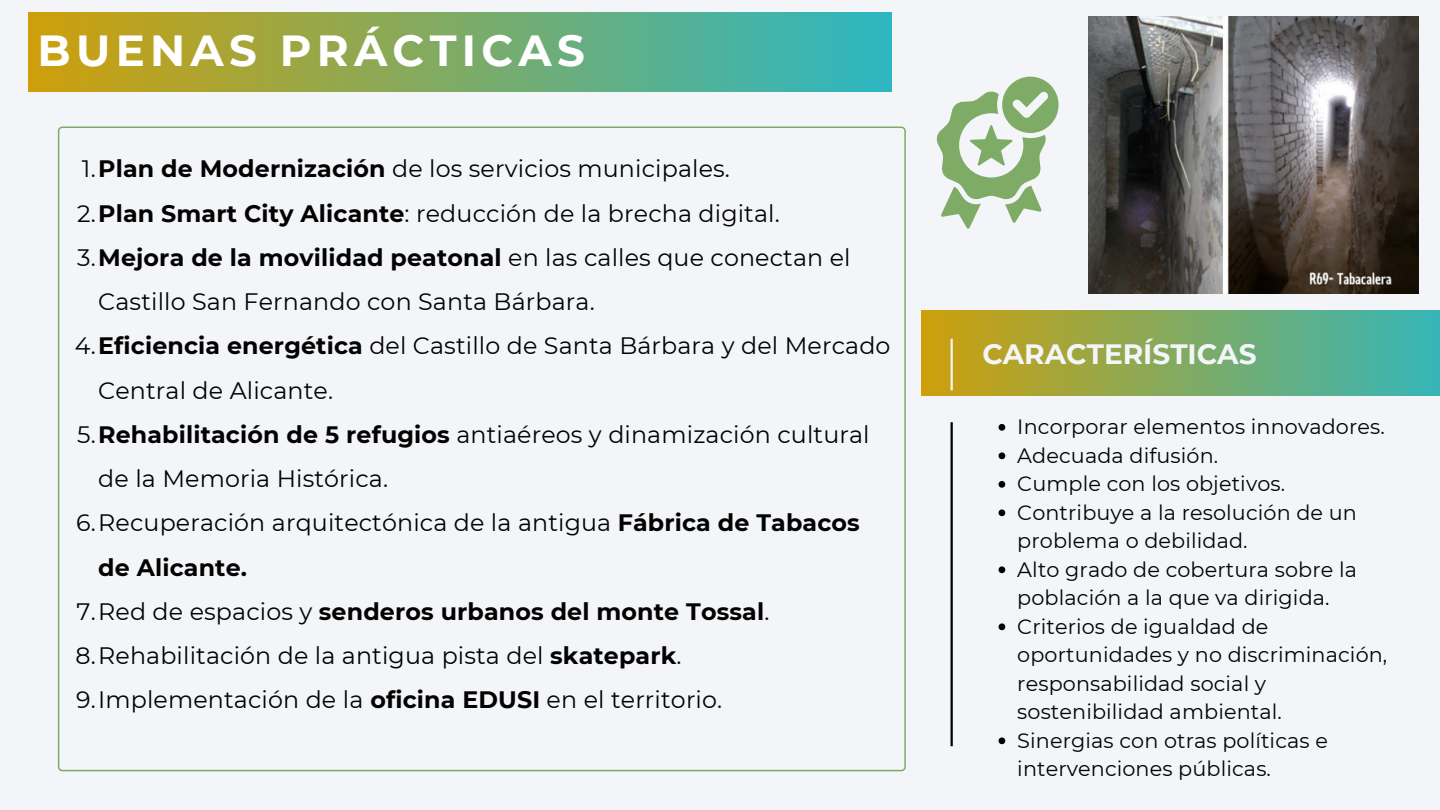
<style>
.page{position:relative;width:1440px;height:810px;background:#f3f5f9}
.page>*{position:absolute;margin:0;border:0;box-sizing:border-box;transform-origin:0 0}
.t1{font:700 43.4px "Montserrat";letter-spacing:.12em;color:#fff}
.t2{font:700 28px "Montserrat";color:#f3f5f9}
.t3{font:23.8px/44.2px "Montserrat";letter-spacing:.005em;color:#020301}
.t4{font:700 23.8px "Montserrat";letter-spacing:.005em;color:#020301}
.t5{font:20.8px/28.5px "Montserrat";letter-spacing:.005em;color:#020301}
.s1{font-weight:700}
.s2{font-weight:400}
</style>
<div class="page">
<div style="left:921px;top:310px;width:519px;height:85px;background:linear-gradient(to right,#ce9f0b,#36b6b8)"></div>
<hr style="left:951px;top:422px;width:2px;height:324px;background:#000">
<hr style="left:951px;top:339px;width:2px;height:51px;background:#f3f5f9">
<div style="left:29px;top:13px;width:863px;height:78px;background:linear-gradient(to right,#ce9f0b,#2cb7c3)"></div>
<img style="left:1088px;top:16px;width:330px;height:277px">
<svg style="left:58px;top:127px;width:848px;height:644px"></svg>
<svg style="left:936px;top:77px;width:123px;height:152px"></svg>
<svg style="left:999px;top:424px;width:6px;height:7px"></svg>
<svg style="left:999px;top:452px;width:6px;height:7px"></svg>
<svg style="left:999px;top:481px;width:6px;height:7px"></svg>
<svg style="left:999px;top:509px;width:6px;height:7px"></svg>
<svg style="left:999px;top:566px;width:6px;height:7px"></svg>
<svg style="left:999px;top:623px;width:6px;height:7px"></svg>
<svg style="left:999px;top:737px;width:6px;height:7px"></svg>
<p class="t1" style="left:38px;top:24px;width:549px">BUENAS PRÁCTICAS</p>
<p class="t3" style="left:82px;top:147px;width:649px">1.<span class="s1">Plan de Modernización</span> de los servicios municipales.</p>
<p class="t3" style="left:77px;top:191px;width:704px">2.<span class="s1">Plan Smart City Alicante</span>: reducción de la brecha digital.</p>
<p class="t3" style="left:98px;top:235px;width:754px;text-indent:-21px">3.<span class="s1">Mejora de la movilidad peatonal</span> en las calles que conectan el<br>Castillo San Fernando con Santa Bárbara.</p>
<p class="t3" style="left:98px;top:324px;width:794px;text-indent:-23px">4.<span class="s1">Eficiencia energética</span> del Castillo de Santa Bárbara y del Mercado<br>Central de Alicante.</p>
<p class="t3" style="left:98px;top:412px;width:773px;text-indent:-21px">5.<span class="s1">Rehabilitación de 5 refugios</span> antiaéreos y dinamización cultural de la Memoria Histórica.</p>
<p class="t3" style="left:98px;top:501px;width:763px;text-indent:-22px">6.Recuperación arquitectónica de la antigua <span class="s1">Fábrica de Tabacos de Alicante.</span></p>
<p class="t4" style="left:77px;top:597px;width:694px"><span class="s2">7.Red de espacios y</span> senderos urbanos del monte Tossal<span class="s2">.</span></p>
<p class="t3" style="left:75px;top:634px;width:608px">8.Rehabilitación de la antigua pista del <span class="s1">skatepark</span>.</p>
<p class="t3" style="left:76px;top:678px;width:648px">9.Implementación de la <span class="s1">oficina EDUSI</span> en el territorio.</p>
<p class="t2" style="left:982px;top:337px;width:276px">CARACTERÍSTICAS</p>
<p class="t5" style="left:1017px;top:413px;width:369px">Incorporar elementos innovadores.</p>
<p class="t5" style="left:1017px;top:441px;width:202px">Adecuada difusión.</p>
<p class="t5" style="left:1017px;top:470px;width:269px">Cumple con los objetivos.</p>
<p class="t5" style="left:1017px;top:498px;width:341px">Contribuye a la resolución de un problema o debilidad.</p>
<p class="t5" style="left:1017px;top:555px;width:341px">Alto grado de cobertura sobre la población a la que va dirigida.</p>
<p class="t5" style="left:1017px;top:612px;width:372px">Criterios de igualdad de oportunidades y no discriminación, responsabilidad social y sostenibilidad ambiental.</p>
<p class="t5" style="left:1017px;top:726px;width:312px">Sinergias con otras políticas e intervenciones públicas.</p>
</div>
